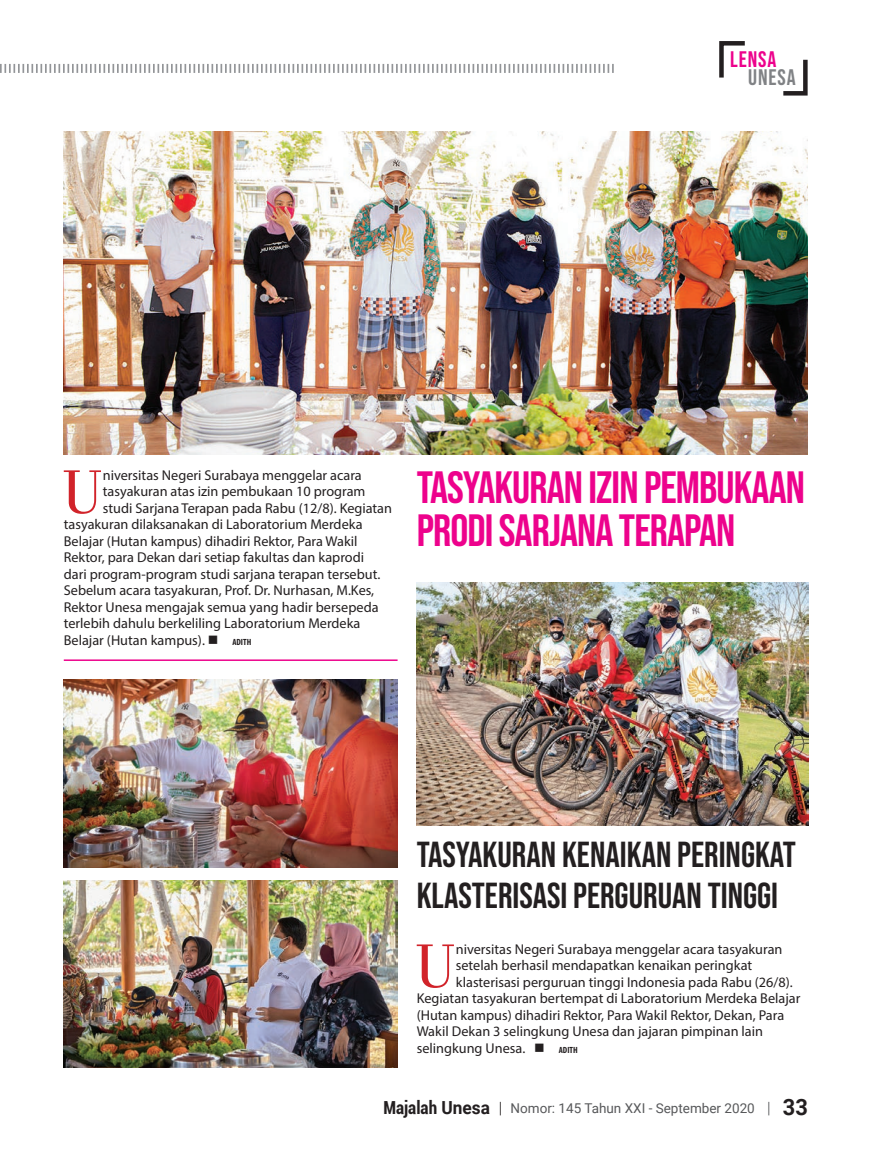
<style>
.page{position:relative;width:893px;height:1170px;background:#fff}
.page>*{position:absolute;margin:0;border:0;box-sizing:border-box;transform-origin:0 0}
.t1{font:64.5px "Bodoni BT";color:#d1232a}
.t2{font:45px/43.2px "Bebas Neue";letter-spacing:-.02em;color:#ed028c}
.t3{font:36px/40.2px "Bebas Neue";color:#231f20}
.t4{font:22.35px "Bebas Neue";letter-spacing:.04em;color:#ed028c}
.t5{font:22.35px "Bebas Neue";letter-spacing:.04em;color:#808285}
.t6{font:14.25px "Myriad Pro";color:#231f20}
.t7{font:13.5px "Roboto";color:#57585a}
.s1{font-weight:700;font-stretch:condensed;font-size:9px}
.s2{font-weight:700;font-stretch:condensed;font-size:18px;color:#231f20}
.s3{font-weight:700;font-size:18px;color:#231f20}
.s4{font-family:"Minion Pro";color:#231f20}
.s5{font-family:"Minion Pro"}
.s6{font-weight:700;font-size:22.5px;color:#231f20}
</style>
<div class="page">
<div style="left:719px;top:41px;width:89px;height:55px;border:4px solid #231f20"></div>
<div style="left:745px;top:40px;width:63px;height:7px;background:#fff"></div>
<div style="left:718px;top:89px;width:65px;height:8px;background:#fff"></div>
<div style="left:717px;top:78px;width:8px;height:19px;background:#fff"></div>
<div style="left:802px;top:40px;width:7px;height:20px;background:#fff"></div>
<svg style="left:0;top:64px;width:614px;height:9px"></svg>
<img style="left:64px;top:131px;width:744px;height:323px">
<hr style="left:64px;top:659px;width:334px;height:2px;background:#ed028c">
<img style="left:64px;top:679px;width:334px;height:188px">
<img style="left:417px;top:583px;width:391px;height:242px">
<img style="left:64px;top:880px;width:334px;height:187px">
<h3 class="t4" style="left:730px;top:47px;width:48px">LENSA</h3>
<h3 class="t5" style="left:748px;top:64px;width:49px">UNESA</h3>
<h1 class="t1" style="left:61px;top:452px;width:44px">U</h1>
<p class="t6" style="left:103px;top:466px;width:260px">niversitas Negeri Surabaya menggelar acara</p>
<p class="t6" style="left:103px;top:482px;width:264px">tasyakuran atas izin pembukaan 10 program</p>
<p class="t6" style="left:103px;top:499px;width:291px">studi Sarjana Terapan pada Rabu (12/8). Kegiatan</p>
<p class="t6" style="left:64px;top:515px;width:300px">tasyakuran dilaksanakan di Laboratorium Merdeka</p>
<p class="t6" style="left:64px;top:532px;width:295px">Belajar (Hutan kampus) dihadiri Rektor, Para Wakil</p>
<p class="t6" style="left:64px;top:548px;width:302px">Rektor, para Dekan dari setiap fakultas dan kaprodi</p>
<p class="t6" style="left:64px;top:565px;width:318px">dari program-program studi sarjana terapan tersebut.</p>
<p class="t6" style="left:64px;top:581px;width:312px">Sebelum acara tasyakuran, Prof. Dr. Nurhasan, M.Kes,</p>
<p class="t6" style="left:64px;top:598px;width:316px">Rektor Unesa mengajak semua yang hadir bersepeda</p>
<p class="t6" style="left:64px;top:614px;width:298px">terlebih dahulu berkeliling Laboratorium Merdeka</p>
<p class="t6" style="left:64px;top:631px;width:189px">Belajar (Hutan kampus). ■ <span class="s1">ADITH</span></p>
<h2 class="t2" style="left:417px;top:465px;width:390px">TASYAKURAN IZIN PEMBUKAAN<br>PRODI SARJANA TERAPAN</h2>
<h3 class="t3" style="left:417px;top:834px;width:381px">TASYAKURAN KENAIKAN PERINGKAT<br>KLASTERISASI PERGURUAN TINGGI</h3>
<h1 class="t1" style="left:414px;top:926px;width:44px">U</h1>
<p class="t6" style="left:456px;top:940px;width:328px">niversitas Negeri Surabaya menggelar acara tasyakuran</p>
<p class="t6" style="left:456px;top:956px;width:298px">setelah berhasil mendapatkan kenaikan peringkat</p>
<p class="t6" style="left:456px;top:973px;width:338px">klasterisasi perguruan tinggi Indonesia pada Rabu (26/8).</p>
<p class="t6" style="left:417px;top:989px;width:385px">Kegiatan tasyakuran bertempat di Laboratorium Merdeka Belajar</p>
<p class="t6" style="left:417px;top:1006px;width:369px">(Hutan kampus) dihadiri Rektor, Para Wakil Rektor, Dekan, Para</p>
<p class="t6" style="left:417px;top:1022px;width:348px">Wakil Dekan 3 selingkung Unesa dan jajaran pimpinan lain</p>
<p class="t6" style="left:417px;top:1039px;width:163px">selingkung Unesa. ■ <span class="s1">ADITH</span></p>
<p class="t7" style="left:383px;top:1098px;width:426px"><span class="s2">Majalah</span> <span class="s3">Unesa</span> <span class="s4">|</span> Nomor: 145 Tahun XXI - September 2020 <span class="s5">|</span> <span class="s6">33</span></p>
</div>
